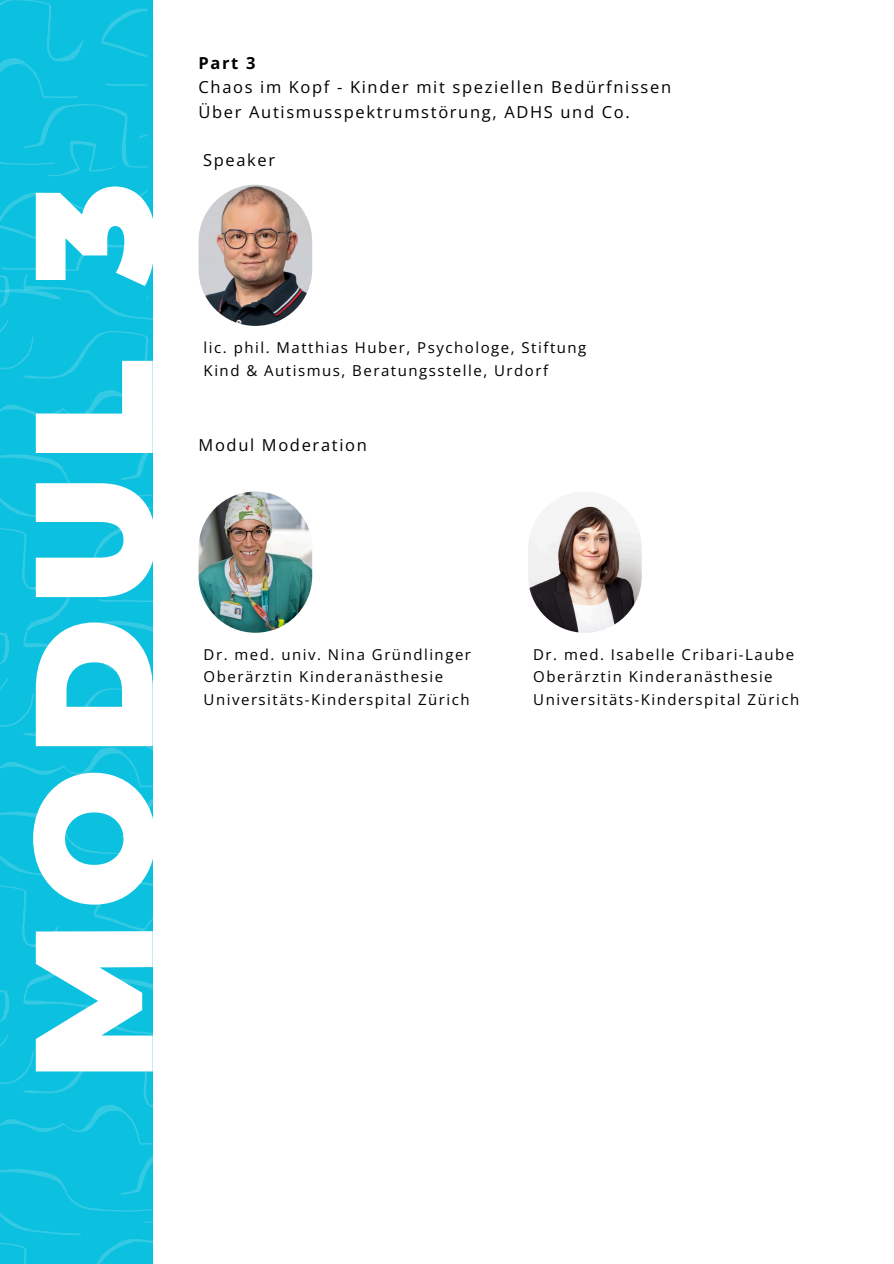
<style>
.page{position:relative;width:894px;height:1264px;background:#fff}
.page>*{position:absolute;margin:0;border:0;box-sizing:border-box;transform-origin:0 0}
.t1{font:900 166.95px "Montserrat";letter-spacing:.075em;color:#fff}
.t2{font:16.5px "Open Sans";letter-spacing:.1em;color:#000}
.t3{font:700 16.5px "Open Sans";color:#000}
.t4{font:15px/22.5px "Open Sans";letter-spacing:.1em;color:#000}
</style>
<div class="page">
<div style="left:0;top:0;width:152px;height:1263px;background:#0cc0df"></div>
<svg style="left:0;top:0;width:83px;height:98px"></svg>
<svg style="left:101px;top:8px;width:47px;height:50px"></svg>
<svg style="left:105px;top:83px;width:43px;height:3px"></svg>
<svg style="left:0;top:104px;width:148px;height:72px"></svg>
<svg style="left:0;top:189px;width:244px;height:1074px"></svg>
<img style="left:198px;top:185px;width:114px;height:141px;border-radius:57px">
<img style="left:528px;top:491px;width:113px;height:141px;border-radius:57px">
<img style="left:198px;top:491px;width:114px;height:141px;border-radius:57px">
<h1 class="t1" style="left:-9px;top:1080px;width:900px;rotate:-90deg">MODUL 3</h1>
<p class="t3" style="left:198px;top:51px;width:58px">Part 3</p>
<p class="t2" style="left:198px;top:76px;width:474px">Chaos im Kopf - Kinder mit speziellen Bedürfnissen</p>
<p class="t2" style="left:198px;top:100px;width:432px">Über Autismusspektrumstörung, ADHS und Co.</p>
<p class="t2" style="left:203px;top:149px;width:74px">Speaker</p>
<p class="t4" style="left:203px;top:336px;width:384px">lic. phil. Matthias Huber, Psychologe, Stiftung<br>Kind &amp; Autismus, Beratungsstelle, Urdorf</p>
<p class="t2" style="left:198px;top:434px;width:170px">Modul Moderation</p>
<p class="t4" style="left:203px;top:643px;width:269px">Dr. med. univ. Nina Gründlinger</p>
<p class="t4" style="left:203px;top:665px;width:241px">Oberärztin Kinderanästhesie</p>
<p class="t4" style="left:203px;top:688px;width:267px">Universitäts-Kinderspital Zürich</p>
<p class="t4" style="left:533px;top:643px;width:262px">Dr. med. Isabelle Cribari-Laube</p>
<p class="t4" style="left:533px;top:665px;width:241px">Oberärztin Kinderanästhesie</p>
<p class="t4" style="left:533px;top:688px;width:267px">Universitäts-Kinderspital Zürich</p>
</div>
